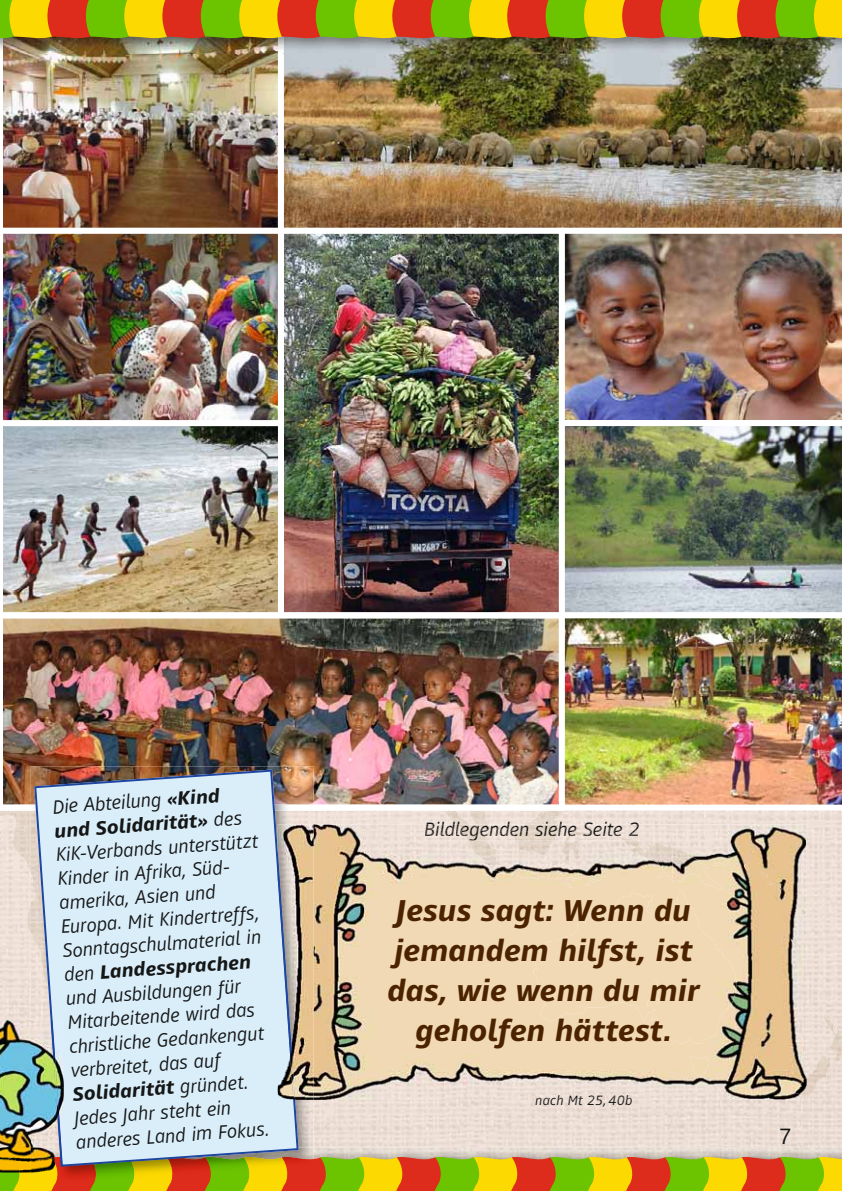
<style>
.page{position:relative;width:842px;height:1191px;background:#fff}
.page>*{position:absolute;margin:0;border:0;box-sizing:border-box;transform-origin:0 0}
.t1{font:italic 700 31.4px/40px "Mayberry Pro";letter-spacing:-.005em;color:#4c2300;text-align:center}
.t2{font:italic 20px/24px "Mayberry Pro";color:#151616}
.t3{font:italic 20px "Mayberry Pro";letter-spacing:-.005em;color:#131211}
.t4{font:italic 14px "Mayberry Pro";letter-spacing:.01em;color:#121210}
.t5{font:italic 14px "Mayberry Pro";color:#151616}
.s1{font-weight:700}
.s2{color:#121210}
.s3{color:#11100e}
.s4{color:#131312}
.s5{color:#131211}
</style>
<div class="page">
<img style="left:564px;top:810px;width:278px;height:56px">
<img style="left:774px;top:866px;width:68px;height:281px">
<img style="left:314px;top:1099px;width:460px;height:48px">
<img style="left:470px;top:810px;width:16px;height:11px">
<img style="left:533px;top:810px;width:31px;height:11px">
<img style="left:445px;top:810px;width:21px;height:11px">
<img style="left:807px;top:1055px;width:24px;height:42px">
<img style="left:822px;top:1015px;width:20px;height:46px">
<div style="left:0;top:835px;width:31px;height:185px;background:#eee0d7"></div>
<img style="left:10px;top:811px;width:21px;height:42px">
<img style="left:27px;top:867px;width:4px;height:55px">
<svg style="left:27px;top:922px;width:4px;height:10px"></svg>
<svg style="left:0;top:811px;width:24px;height:24px"></svg>
<img style="left:536px;top:1099px;width:96px;height:7px">
<img style="left:425px;top:821px;width:214px;height:3px">
<img style="left:474px;top:821px;width:14px;height:3px">
<img style="left:545px;top:821px;width:13px;height:3px">
<img style="left:525px;top:821px;width:20px;height:3px">
<img style="left:453px;top:821px;width:16px;height:3px">
<img style="left:0;top:0;width:842px;height:228px">
<img style="left:314px;top:1147px;width:528px;height:10px">
<svg style="left:0;top:1157px;width:842px;height:34px;background:#be9b0d"></svg>
<img style="left:285px;top:235px;width:273px;height:376px">
<div style="left:278px;top:228px;width:287px;height:390px;border:6px solid #fff"></div>
<img style="left:3px;top:426px;width:281px;height:186px">
<img style="left:3px;top:612px;width:556px;height:193px">
<img style="left:3px;top:228px;width:281px;height:198px">
<img style="left:559px;top:228px;width:283px;height:192px">
<img style="left:559px;top:420px;width:283px;height:192px">
<img style="left:559px;top:612px;width:283px;height:193px">
<img style="left:299px;top:1099px;width:15px;height:48px">
<svg style="left:305px;top:1107px;width:10px;height:8px"></svg>
<img style="left:299px;top:1147px;width:15px;height:10px">
<img style="left:31px;top:1172px;width:25px;height:9px">
<img style="left:56px;top:1166px;width:38px;height:15px">
<img style="left:94px;top:1166px;width:37px;height:15px">
<img style="left:131px;top:1166px;width:37px;height:15px">
<img style="left:168px;top:1166px;width:37px;height:15px">
<img style="left:205px;top:1166px;width:39px;height:15px">
<img style="left:244px;top:1166px;width:38px;height:15px">
<img style="left:282px;top:1157px;width:32px;height:24px">
<svg style="left:19px;top:848px;width:15px;height:19px"></svg>
<img style="left:31px;top:864px;width:3px;height:57px">
<img style="left:31px;top:921px;width:3px;height:61px">
<img style="left:299px;top:811px;width:15px;height:13px">
<img style="left:31px;top:766px;width:283px;height:39px">
<svg style="left:34px;top:769px;width:265px;height:397px;background:#d3e3ed"></svg>
<img style="left:278px;top:824px;width:529px;height:275px">
<img style="left:515px;top:840px;width:39px;height:15px">
<img style="left:624px;top:840px;width:49px;height:41px">
<img style="left:672px;top:847px;width:52px;height:42px">
<img style="left:467px;top:840px;width:31px;height:27px">
<img style="left:493px;top:865px;width:46px;height:14px">
<svg style="left:540px;top:876px;width:32px;height:11px"></svg>
<img style="left:565px;top:877px;width:17px;height:3px">
<img style="left:561px;top:840px;width:21px;height:22px">
<img style="left:712px;top:860px;width:18px;height:6px">
<svg style="left:743px;top:864px;width:8px;height:5px"></svg>
<img style="left:789px;top:938px;width:16px;height:10px">
<svg style="left:801px;top:909px;width:5px;height:5px"></svg>
<svg style="left:727px;top:856px;width:4px;height:4px"></svg>
<img style="left:689px;top:1056px;width:19px;height:20px">
<img style="left:795px;top:1077px;width:12px;height:20px">
<svg style="left:584px;top:878px;width:18px;height:7px"></svg>
<svg style="left:759px;top:872px;width:24px;height:17px"></svg>
<div style="left:533px;top:905px;width:162px;height:138px;background:#f1d9b5"></div>
<img style="left:536px;top:1095px;width:96px;height:4px">
<img style="left:425px;top:824px;width:214px;height:16px">
<img style="left:514px;top:824px;width:49px;height:16px">
<img style="left:519px;top:824px;width:24px;height:8px">
<img style="left:621px;top:837px;width:16px;height:3px">
<img style="left:455px;top:824px;width:32px;height:16px">
<img style="left:565px;top:829px;width:29px;height:11px">
<img style="left:278px;top:850px;width:17px;height:249px">
<img style="left:0;top:1020px;width:51px;height:137px">
<img style="left:0;top:1157px;width:14px;height:15px">
<img style="left:14px;top:1157px;width:38px;height:15px">
<img style="left:52px;top:1166px;width:8px;height:6px">
<img style="left:51px;top:1020px;width:13px;height:146px">
<svg style="left:780px;top:1128px;width:10px;height:15px"></svg>
<p class="t2" style="left:52px;top:797px;width:204px;rotate:-4deg">Die Abteilung <span class="s1">«Kind und Solidarität»</span> des<br>KiK-Verbands unterstützt<br>Kinder in Afrika, Süd&shy;amerika, Asien und<br>Europa. Mit Kindertreffs,<br>Sonntagschulmaterial in den <span class="s1">Landessprachen </span>und Ausbildungen für<br>Mitarbeitende wird das christliche Gedankengut verbreitet, das auf<br><span class="s1">Solidarität</span> gründet.<br>Jedes Jahr steht ein anderes Land im Fokus.</p>
<p class="t3" style="left:424px;top:821px;width:218px"><span class="s2">Bild</span>legend<span class="s2">en</span> s<span class="s3">ie</span><span class="s4">he S</span>eite <span class="s2">2</span></p>
<h1 class="t1" style="left:387px;top:893px;width:314px">Jesus sagt: Wenn du jemandem hilfst, ist das, wie wenn du mir geholfen hättest.</h1>
<p class="t4" style="left:535px;top:1095px;width:99px">nach M<span class="s5">t 2</span>5 <span class="s5">40b</span></p>
<p class="t5" style="left:603px;top:1095px;width:5px">,</p>
</div>
